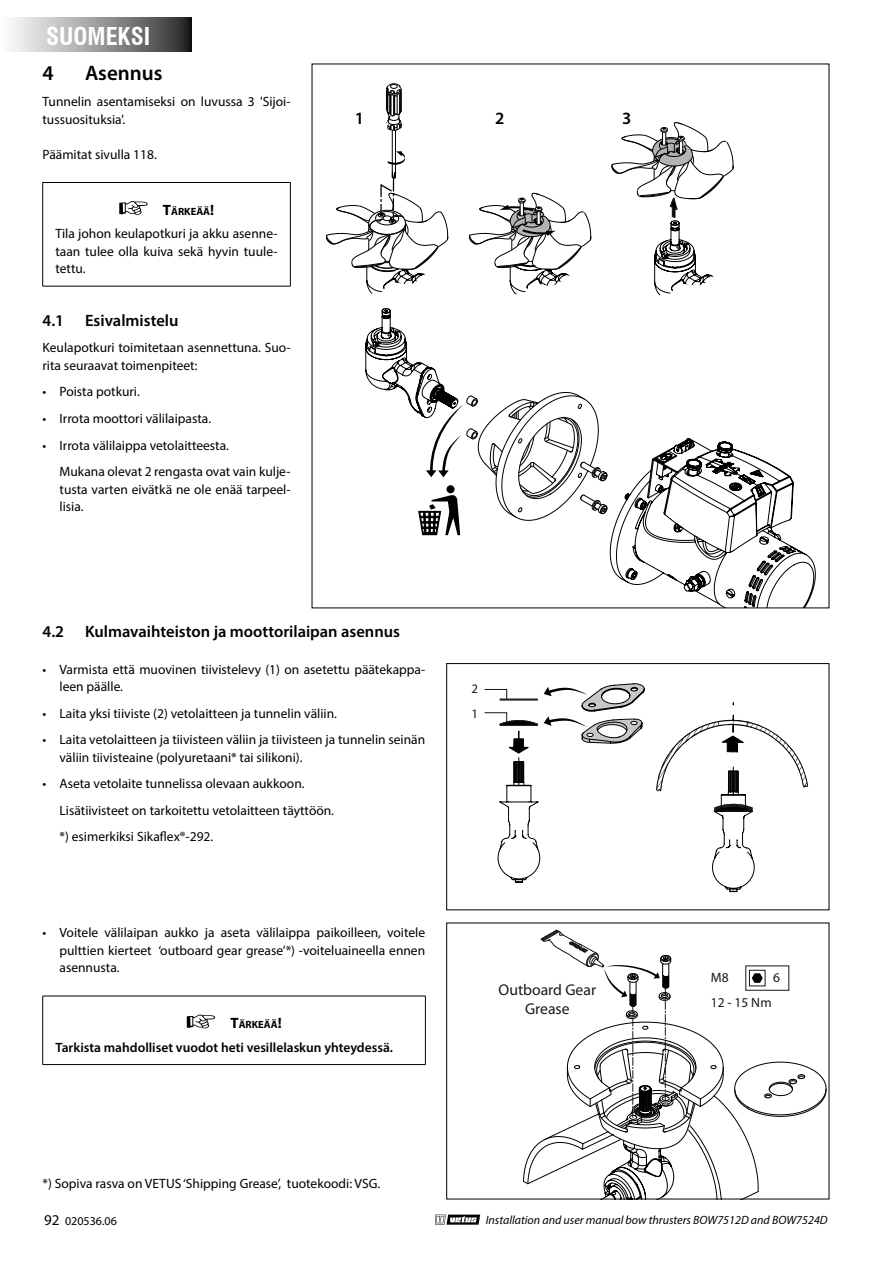
<style>
.page{position:relative;width:893px;height:1263px;background:#fff}
.page>*{position:absolute;margin:0;border:0;box-sizing:border-box;transform-origin:0 0}
.t1{font:700 condensed 24px "Swiss 721 BT";color:#fff}
.t2{font:600 21px "Myriad Pro";color:#000}
.t3{font:600 17.25px "Myriad Pro";color:#000}
.t4{font:600 16.5px "Myriad Pro";color:#000}
.t5{font:15.6px/18.8px "Myriad Pro";color:#1a171b;text-align:center}
.t6{font:13.5px/17.5px "Myriad Pro";color:#000}
.t7{font:600 13.5px "Myriad Pro";color:#000}
.t8{font:13.5px/24.3px "Myriad Pro";color:#1a171b}
.t9{font:12.9px "Myriad Pro";color:#17171d}
.t10{font:italic 12px "Myriad Pro";color:#000}
.t11{font:12px "Myriad Pro";color:#000}
.t12{font:700 10.5px "Myriad Pro";color:#000}
.s1{font-size:15px}
</style>
<div class="page">
<svg style="left:435px;top:1214px;width:45px;height:11px"></svg>
<svg style="left:484px;top:683px;width:161px;height:200px"></svg>
<svg style="left:656px;top:715px;width:152px;height:177px"></svg>
<div style="left:446px;top:663px;width:383px;height:247px;border:1px solid #000"></div>
<svg style="left:523px;top:929px;width:304px;height:268px"></svg>
<svg style="left:326px;top:83px;width:490px;height:523px"></svg>
<hr style="left:43px;top:182px;width:248px;height:1px;background:#000">
<hr style="left:42px;top:183px;width:1px;height:103px;background:#000">
<hr style="left:290px;top:183px;width:1px;height:103px;background:#000">
<hr style="left:43px;top:286px;width:248px;height:1px;background:#000">
<svg style="left:119px;top:201px;width:29px;height:14px"></svg>
<hr style="left:43px;top:996px;width:383px;height:1px;background:#000">
<hr style="left:42px;top:996px;width:1px;height:68px;background:#000">
<hr style="left:425px;top:996px;width:1px;height:68px;background:#000">
<hr style="left:43px;top:1064px;width:383px;height:1px;background:#000">
<svg style="left:187px;top:1014px;width:28px;height:14px"></svg>
<svg style="left:11px;top:17px;width:180px;height:34px;background:#939496"></svg>
<h1 class="t1" style="left:46px;top:22px;width:106px">SUOMEKSI</h1>
<h2 class="t2" style="left:43px;top:59px;width:13px">4</h2>
<h2 class="t2" style="left:85px;top:59px;width:79px">Asennus</h2>
<p class="t6" style="left:43px;top:93px;width:250px">Tunnelin asentamiseksi on luvussa 3 'Sijoi&shy;tussuosituksia'.</p>
<p class="t6" style="left:43px;top:145px;width:116px">Päämitat sivulla 118.</p>
<p class="t12" style="left:163px;top:204px;width:53px"><span class="s1">T</span>ÄRKEÄÄ<span class="s1">!</span></p>
<p class="t6" style="left:55px;top:225px;width:224px;text-align:justify">Tila johon keulapotkuri ja akku asenne&shy;taan tulee olla kuiva sekä hyvin tuule&shy;tettu.</p>
<p class="t4" style="left:43px;top:310px;width:23px">4.1</p>
<p class="t4" style="left:85px;top:310px;width:95px">Esivalmistelu</p>
<p class="t6" style="left:43px;top:339px;width:250px">Keulapotkuri toimitetaan asennettuna. Suo&shy;rita seuraavat toimenpiteet:</p>
<p class="t6" style="left:43px;top:383px;width:99px">• Poista potkuri.</p>
<p class="t6" style="left:43px;top:409px;width:170px">• Irrota moottori välilaipasta.</p>
<p class="t6" style="left:60px;top:432px;width:233px;line-height:26.5px;text-indent:-17px">• Irrota välilaippa vetolaitteesta.<br>Mukana olevat 2 rengasta ovat vain kulje-</p>
<p class="t6" style="left:60px;top:480px;width:233px">tusta varten eivätkä ne ole enää tarpeel&shy;lisia.</p>
<p class="t3" style="left:355px;top:107px;width:11px">1</p>
<p class="t3" style="left:495px;top:107px;width:11px">2</p>
<p class="t3" style="left:622px;top:107px;width:11px">3</p>
<p class="t4" style="left:43px;top:621px;width:23px">4.2</p>
<p class="t4" style="left:85px;top:621px;width:317px">Kulmavaihteiston ja moottorilaipan asennus</p>
<p class="t6" style="left:60px;top:660px;width:367px;text-indent:-17px">• Varmista että muovinen tiivistelevy (1) on asetettu päätekappa&shy;leen päälle.</p>
<p class="t6" style="left:43px;top:704px;width:296px">• Laita yksi tiiviste (2) vetolaitteen ja tunnelin väliin.</p>
<p class="t6" style="left:60px;top:731px;width:367px;text-indent:-17px">• Laita vetolaitteen ja tiivisteen väliin ja tiivisteen ja tunnelin seinän väliin tiivisteaine (polyuretaani* tai silikoni).</p>
<p class="t6" style="left:60px;top:770px;width:276px;line-height:26.5px;text-indent:-17px">• Aseta vetolaite tunnelissa olevaan aukkoon.<br>Lisätiivisteet on tarkoitettu vetolaitteen täyttöön. *) esimerkiksi Sikaflex®-292.</p>
<p class="t6" style="left:60px;top:924px;width:367px;text-align:justify;text-indent:-17px">• Voitele välilaipan aukko ja aseta välilaippa paikoilleen, voitele pulttien kierteet ‘outboard gear grease’*) -voiteluaineella ennen asennusta.</p>
<p class="t12" style="left:230px;top:1018px;width:53px"><span class="s1">T</span>ÄRKEÄÄ<span class="s1">!</span></p>
<p class="t7" style="left:55px;top:1039px;width:339px">Tarkista mahdolliset vuodot heti vesillelaskun yhteydessä.</p>
<p class="t9" style="left:471px;top:680px;width:8px">2</p>
<p class="t9" style="left:471px;top:706px;width:8px">1</p>
<p class="t5" style="left:499px;top:980px;width:99px">Outboard Gear<br>Grease</p>
<p class="t8" style="left:711px;top:965px;width:62px">M8<br>12 - 15 Nm</p>
<p class="t8" style="left:773px;top:965px;width:8px">6</p>
<p class="t6" style="left:43px;top:1174px;width:339px">*) Sopiva rasva on VETUS ‘Shipping Grease’, tuotekoodi: VSG.</p>
<p class="t11" style="left:44px;top:1213px;width:74px"><span class="s1">92</span> 020536.06</p>
<p class="t10" style="left:486px;top:1212px;width:344px">Installation and user manual bow thrusters BOW7512D and BOW7524D</p>
</div>
